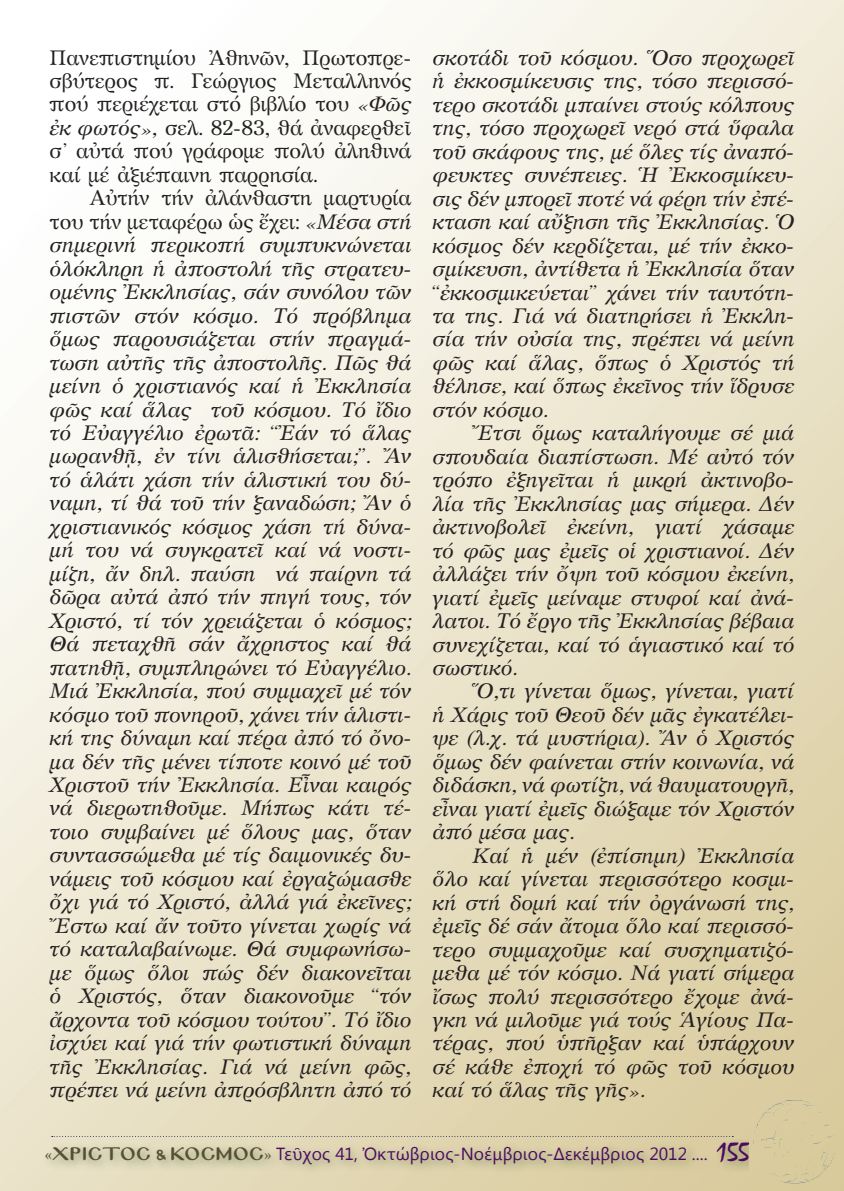
<style>
.page{position:relative;width:844px;height:1191px;background:#fff}
.page>*{position:absolute;margin:0;border:0;box-sizing:border-box;transform-origin:0 0}
.t1{font:italic 21px/23.4px "GFS Artemisia";color:#231f20;text-align:justify}
.t2{font:21px/23.4px "GFS Artemisia";color:#231f20;text-align:justify}
.t3{font:17.5px "Segoe UI";letter-spacing:.01em;color:#4c0b61}
.s1{font-style:italic}
.s2{font-style:normal}
.s3{font-family:"Minion Pro";color:#575034}
.s4{font-family:"Mg Byzantine UC Pol Normal";font-size:15.75px;color:#575034}
.s5{font-family:"Minion Pro"}
.s6{font-family:"Mistral";font-size:28px}
</style>
<div class="page">
<img style="left:0;top:0;width:843px;height:1191px">
<svg style="left:0;top:29px;width:7px;height:194px"></svg>
<p class="t2" style="left:50px;top:45px;width:363px">Πανεπιστημίου Ἀθηνῶν, Πρωτοπρε&shy;σβύτερος π. Γεώργιος Μεταλληνός πού περιέχεται στό βιβλίο του <span class="s1">«Φῶς ἐκ φωτός»,</span> σελ. 82-83, θά ἀναφερθεῖ σ’ αὐτά πού γράφομε πολύ ἀληθινά καί μέ ἀξιέπαινη παρρησία.</p>
<p class="t1" style="left:50px;top:185px;width:363px;text-indent:40px"><span class="s2">Αὐτήν τήν ἀλάνθαστη μαρτυρία του τήν μεταφέρω ὡς ἔχει:</span> «Μέσα στή σημερινή περικοπή συμπυκνώνεται ὁλόκληρη ἡ ἀποστολή τῆς στρατευ&shy;ομένης Ἐκκλησίας, σάν συνόλου τῶν πιστῶν στόν κόσμο. Τό πρόβλημα ὅμως παρουσιάζεται στήν πραγμά&shy;τωση αὐτῆς τῆς ἀποστολῆς. Πῶς θά μείνη ὁ χριστιανός καί ἡ Ἐκκλησία φῶς καί ἅλας τοῦ κόσμου. Τό ἴδιο τό Εὐαγγέλιο ἐρωτᾶ: “Ἐάν τό ἅλας μωρανθῇ, ἐν τίνι ἁλισθήσεται;”. Ἄν τό ἁλάτι χάση τήν ἁλιστική του δύ&shy;ναμη, τί θά τοῦ τήν ξαναδώση; Ἄν ὁ χριστιανικός κόσμος χάση τή δύνα&shy;μή του νά συγκρατεῖ καί νά νοστι&shy;μίζη, ἄν δηλ. παύση νά παίρνη τά δῶρα αὐτά ἀπό τήν πηγή τους, τόν Χριστό, τί τόν χρειάζεται ὁ κόσμος; Θά πεταχθῆ σάν ἄχρηστος καί θά πατηθῇ, συμπληρώνει τό Εὐαγγέλιο.<br>Μιά Ἐκκλησία, πού συμμαχεῖ μέ τόν κόσμο τοῦ πονηροῦ, χάνει τήν ἁλιστι&shy;κή της δύναμη καί πέρα ἀπό τό ὄνο&shy;μα δέν τῆς μένει τίποτε κοινό μέ τοῦ Χριστοῦ τήν Ἐκκλησία. Εἶναι καιρός νά διερωτηθοῦμε. Μήπως κάτι τέ&shy;τοιο συμβαίνει μέ ὅλους μας, ὅταν συντασσώμεθα μέ τίς δαιμονικές δυ&shy;νάμεις τοῦ κόσμου καί ἐργαζώμασθε ὄχι γιά τό Χριστό, ἀλλά γιά ἐκεῖνες; Ἔστω καί ἄν τοῦτο γίνεται χωρίς νά τό καταλαβαίνωμε. Θά συμφωνήσω&shy;με ὅμως ὅλοι πώς δέν διακονεῖται ὁ Χριστός, ὅταν διακονοῦμε “τόν ἄρχοντα τοῦ κόσμου τούτου”. Τό ἴδιο ἰσχύει καί γιά τήν φωτιστική δύναμη τῆς Ἐκκλησίας. Γιά νά μείνη φῶς, πρέπει νά μείνη ἀπρόσβλητη ἀπό τό</p>
<p class="t1" style="left:432px;top:45px;width:363px">σκοτάδι τοῦ κόσμου. Ὅσο προχωρεῖ ἡ ἐκκοσμίκευσις της, τόσο περισσό&shy;τερο σκοτάδι μπαίνει στούς κόλπους της, τόσο προχωρεῖ νερό στά ὕφαλα τοῦ σκάφους της, μέ ὅλες τίς ἀναπό&shy;φευκτες συνέπειες. Ἡ Ἐκκοσμίκευ&shy;σις δέν μπορεῖ ποτέ νά φέρη τήν ἐπέ&shy;κταση καί αὔξηση τῆς Ἐκκλησίας. Ὁ κόσμος δέν κερδίζεται, μέ τήν ἐκκο&shy;σμίκευση, ἀντίθετα ἡ Ἐκκλησία ὅταν “ἐκκοσμικεύεται” χάνει τήν ταυτότη&shy;τα της. Γιά νά διατηρήσει ἡ Ἐκκλη&shy;σία τήν οὐσία της, πρέπει νά μείνη φῶς καί ἅλας, ὅπως ὁ Χριστός τή θέλησε, καί ὅπως ἐκεῖνος τήν ἵδρυσε στόν κόσμο.</p>
<p class="t1" style="left:432px;top:420px;width:363px;text-indent:40px">Ἔτσι ὅμως καταλήγουμε σέ μιά σπουδαία διαπίστωση. Μέ αὐτό τόν τρόπο ἐξηγεῖται ἡ μικρή ἀκτινοβο&shy;λία τῆς Ἐκκλησίας μας σήμερα. Δέν ἀκτινοβολεῖ ἐκείνη, γιατί χάσαμε τό φῶς μας ἐμεῖς οἱ χριστιανοί. Δέν ἀλλάζει τήν ὄψη τοῦ κόσμου ἐκείνη, γιατί ἐμεῖς μείναμε στυφοί καί ἀνά&shy;λατοι. Τό ἔργο τῆς Ἐκκλησίας βέβαια συνεχίζεται, καί τό ἁγιαστικό καί τό σωστικό.</p>
<p class="t1" style="left:432px;top:678px;width:363px;text-indent:40px">Ὅ,τι γίνεται ὅμως, γίνεται, γιατί ἡ Χάρις τοῦ Θεοῦ δέν μᾶς ἐγκατέλει&shy;ψε (λ.χ. τά μυστήρια). Ἄν ὁ Χριστός ὅμως δέν φαίνεται στήν κοινωνία, νά διδάσκη, νά φωτίζη, νά θαυματουργῆ, εἶναι γιατί ἐμεῖς διώξαμε τόν Χριστόν ἀπό μέσα μας.</p>
<p class="t1" style="left:432px;top:842px;width:363px;text-indent:40px">Καί ἡ μέν (ἐπίσημη) Ἐκκλησία ὅλο καί γίνεται περισσότερο κοσμι&shy;κή στή δομή καί τήν ὀργάνωσή της, ἐμεῖς δέ σάν ἄτομα ὅλο καί περισσό&shy;τερο συμμαχοῦμε καί συσχηματιζό&shy;μεθα μέ τόν κόσμο. Νά γιατί σήμερα ἴσως πολύ περισσότερο ἔχομε ἀνά&shy;γκη νά μιλοῦμε γιά τούς Ἁγίους Πα&shy;τέρας, πού ὑπῆρξαν καί ὑπάρχουν σέ κάθε ἐποχή τό φῶς τοῦ κόσμου καί τό ἅλας τῆς γῆς».</p>
<p class="t3" style="left:45px;top:1141px;width:706px"><span class="s3">«</span><span class="s4">ΧΡΙΣΤΟΣ &amp; ΚΟΣΜΟΣ</span><span class="s3">»</span> Τεῦχος 41, Ὀκτώβριος-Νοέμβριος-Δεκέμβριος 2012 <span class="s5">....</span> <span class="s6">155</span></p>
</div>
